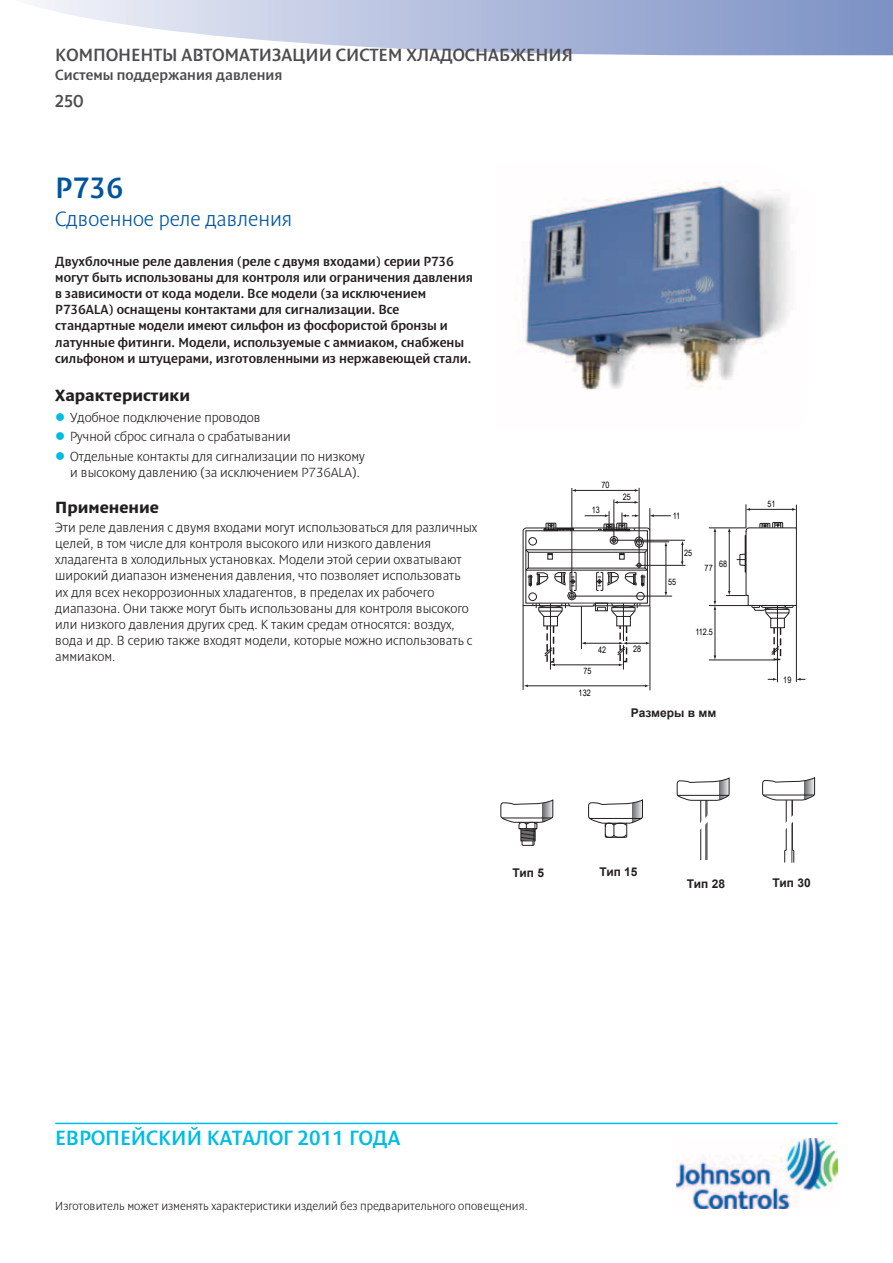
<style>
.page{position:relative;width:893px;height:1263px;background:#fff}
.page>*{position:absolute;margin:0;border:0;box-sizing:border-box;transform-origin:0 0}
.t1{font:30px "Denda New C";color:#00559f}
.t2{font:21px "Denda New C";color:#00bce4}
.t3{font:21px "Denda New Light C";color:#00559f}
.t4{font:18px "Denda New C";color:#4d4d4f}
.t5{font:18px "Maurea Medium Lf";color:#4d4d4f}
.t6{font:700 16.5px "Denda New C";color:#231f20}
.t7{font:15px "Denda New C";color:#4d4d4f}
.t8{font:13.5px/16.2px "Denda New Light C";color:#231f20}
.t9{font:13.5px/16.2px "Denda New C";color:#231f20}
.t10{font:12px "Denda New Light C";color:#231f20}
.t11{font:700 12px "Arial";color:#231f20}
.t12{font:10.05px "Arial";color:#231f20}
.t13{font:condensed 8.85px "Arial";color:#000}
.t14{font:8.85px "Arial";color:#231f20}
</style>
<div class="page">
<img style="left:677px;top:1138px;width:161px;height:70px">
<hr style="left:55px;top:1123px;width:783px;height:1px;background:#00bce4">
<svg style="left:34px;top:0;width:858px;height:55px"></svg>
<svg style="left:892px;top:0;width:1px;height:56px"></svg>
<hr style="left:572px;top:488px;width:1px;height:110px;background:#231f20">
<hr style="left:639px;top:488px;width:1px;height:80px;background:#231f20">
<hr style="left:611px;top:540px;width:74px;height:1px;background:#231f20">
<hr style="left:636px;top:565px;width:49px;height:1px;background:#231f20">
<hr style="left:569px;top:596px;width:103px;height:1px;background:#231f20">
<hr style="left:614px;top:499px;width:1px;height:45px;background:#231f20">
<hr style="left:581px;top:606px;width:1px;height:43px;background:#231f20">
<hr style="left:523px;top:606px;width:1px;height:84px;background:#231f20">
<hr style="left:650px;top:606px;width:1px;height:84px;background:#231f20">
<hr style="left:623px;top:603px;width:1px;height:66px;background:#231f20">
<div style="left:616px;top:616px;width:15px;height:10px;border:1px solid #231f20"></div>
<div style="left:619px;top:625px;width:8px;height:37px;border:1px dashed #231f20"></div>
<hr style="left:550px;top:603px;width:1px;height:66px;background:#231f20">
<div style="left:543px;top:616px;width:15px;height:10px;border:1px solid #231f20"></div>
<div style="left:546px;top:625px;width:8px;height:38px;border:1px dashed #231f20"></div>
<svg style="left:544px;top:647px;width:9px;height:10px"></svg>
<hr style="left:575px;top:490px;width:61px;height:1px;background:#231f20">
<svg style="left:571px;top:489px;width:5px;height:3px"></svg>
<hr style="left:554px;top:665px;width:66px;height:1px;background:#231f20">
<hr style="left:527px;top:685px;width:119px;height:1px;background:#231f20">
<svg style="left:681px;top:540px;width:3px;height:26px"></svg>
<hr style="left:715px;top:609px;width:1px;height:47px;background:#231f20">
<hr style="left:715px;top:531px;width:1px;height:71px;background:#231f20">
<svg style="left:714px;top:601px;width:2px;height:9px"></svg>
<hr style="left:709px;top:528px;width:37px;height:1px;background:#231f20">
<hr style="left:709px;top:605px;width:41px;height:1px;background:#231f20">
<hr style="left:709px;top:660px;width:66px;height:1px;background:#231f20">
<hr style="left:777px;top:605px;width:1px;height:77px;background:#231f20">
<div style="left:770px;top:618px;width:15px;height:10px;border:1px solid #231f20"></div>
<div style="left:773px;top:627px;width:8px;height:33px;border:1px dashed #231f20"></div>
<svg style="left:771px;top:646px;width:8px;height:9px"></svg>
<hr style="left:796px;top:605px;width:1px;height:77px;background:#231f20">
<svg style="left:726px;top:504px;width:71px;height:115px"></svg>
<svg style="left:522px;top:501px;width:149px;height:116px"></svg>
<hr style="left:618px;top:641px;width:11px;height:4px;background:#fff">
<hr style="left:585px;top:643px;width:35px;height:1px;background:#231f20">
<svg style="left:617px;top:642px;width:33px;height:14px"></svg>
<svg style="left:768px;top:678px;width:9px;height:3px"></svg>
<svg style="left:796px;top:678px;width:9px;height:3px"></svg>
<svg style="left:588px;top:777px;width:227px;height:86px"></svg>
<svg style="left:500px;top:800px;width:53px;height:46px"></svg>
<img style="left:522px;top:181px;width:268px;height:209px">
<h3 class="t4" style="left:55px;top:45px;width:519px">КОМПОНЕНТЫ АВТОМАТИЗАЦИИ СИСТЕМ ХЛАДОСНАБЖЕНИЯ</h3>
<p class="t7" style="left:55px;top:67px;width:229px">Системы поддержания давления</p>
<h3 class="t5" style="left:55px;top:91px;width:30px">250</h3>
<h1 class="t1" style="left:55px;top:172px;width:69px">Р736</h1>
<h2 class="t3" style="left:55px;top:208px;width:238px">Сдвоенное реле давления</h2>
<p class="t9" style="left:55px;top:253px;width:419px">Двухблочные реле давления (реле с двумя входами) серии Р736 могут быть использованы для контроля или ограничения давления в зависимости от кода модели. Все модели (за исключением P736ALA) оснащены контактами для сигнализации. Все стандартные модели имеют сильфон из фосфористой бронзы и латунные фитинги. Модели, используемые с аммиаком, снабжены сильфоном и штуцерами, изготовленными из нержавеющей стали.</p>
<p class="t6" style="left:55px;top:387px;width:136px">Характеристики</p>
<p class="t8" style="left:70px;top:407px;width:296px;line-height:19.6px">Удобное подключение проводов<br>Ручной сброс сигнала о срабатывании<br>Отдельные контакты для сигнализации по низкому</p>
<p class="t8" style="left:70px;top:464px;width:291px">и высокому давлению (за исключением P736ALA).</p>
<p class="t6" style="left:55px;top:498px;width:105px">Применение</p>
<p class="t8" style="left:55px;top:519px;width:423px">Эти реле давления с двумя входами могут использоваться для различных целей, в том числе для контроля высокого или низкого давления хладагента в холодильных установках. Модели этой серии охватывают широкий диапазон изменения давления, что позволяет использовать<br>их для всех некоррозионных хладагентов, в пределах их рабочего диапазона. Они также могут быть использованы для контроля высокого или низкого давления других сред. К таким средам относятся: воздух, вода и др. В серию также входят модели, которые можно использовать с аммиаком.</p>
<p class="t13" style="left:601px;top:478px;width:10px">70</p>
<p class="t13" style="left:592px;top:504px;width:10px">13</p>
<p class="t13" style="left:623px;top:491px;width:10px">25</p>
<p class="t13" style="left:598px;top:643px;width:10px">42</p>
<p class="t13" style="left:633px;top:642px;width:10px">28</p>
<p class="t13" style="left:583px;top:665px;width:10px">75</p>
<p class="t13" style="left:579px;top:687px;width:14px">132</p>
<p class="t13" style="left:673px;top:509px;width:9px">11</p>
<p class="t13" style="left:684px;top:547px;width:10px">25</p>
<p class="t13" style="left:668px;top:575px;width:10px">55</p>
<p class="t13" style="left:719px;top:557px;width:10px">68</p>
<p class="t13" style="left:705px;top:561px;width:10px">77</p>
<p class="t13" style="left:695px;top:625px;width:19px">112.5</p>
<p class="t11" style="left:631px;top:705px;width:87px">Размеры в мм</p>
<p class="t13" style="left:767px;top:497px;width:10px">51</p>
<p class="t13" style="left:783px;top:673px;width:10px">19</p>
<p class="t14" style="left:529px;top:863px;width:7px">B</p>
<p class="t11" style="left:512px;top:864px;width:33px">Тип 5</p>
<p class="t11" style="left:599px;top:864px;width:40px">Тип 15</p>
<p class="t11" style="left:687px;top:876px;width:40px">Тип 28</p>
<p class="t11" style="left:773px;top:875px;width:40px">Тип 30</p>
<p class="t12" style="left:712px;top:877px;width:15px">M1</p>
<p class="t12" style="left:792px;top:878px;width:15px">M2</p>
<h2 class="t2" style="left:55px;top:1127px;width:346px">ЕВРОПЕЙСКИЙ КАТАЛОГ 2011 ГОДА</h2>
<p class="t10" style="left:55px;top:1199px;width:474px">Изготовитель может изменять характеристики изделий без предварительного оповещения.</p>
</div>
